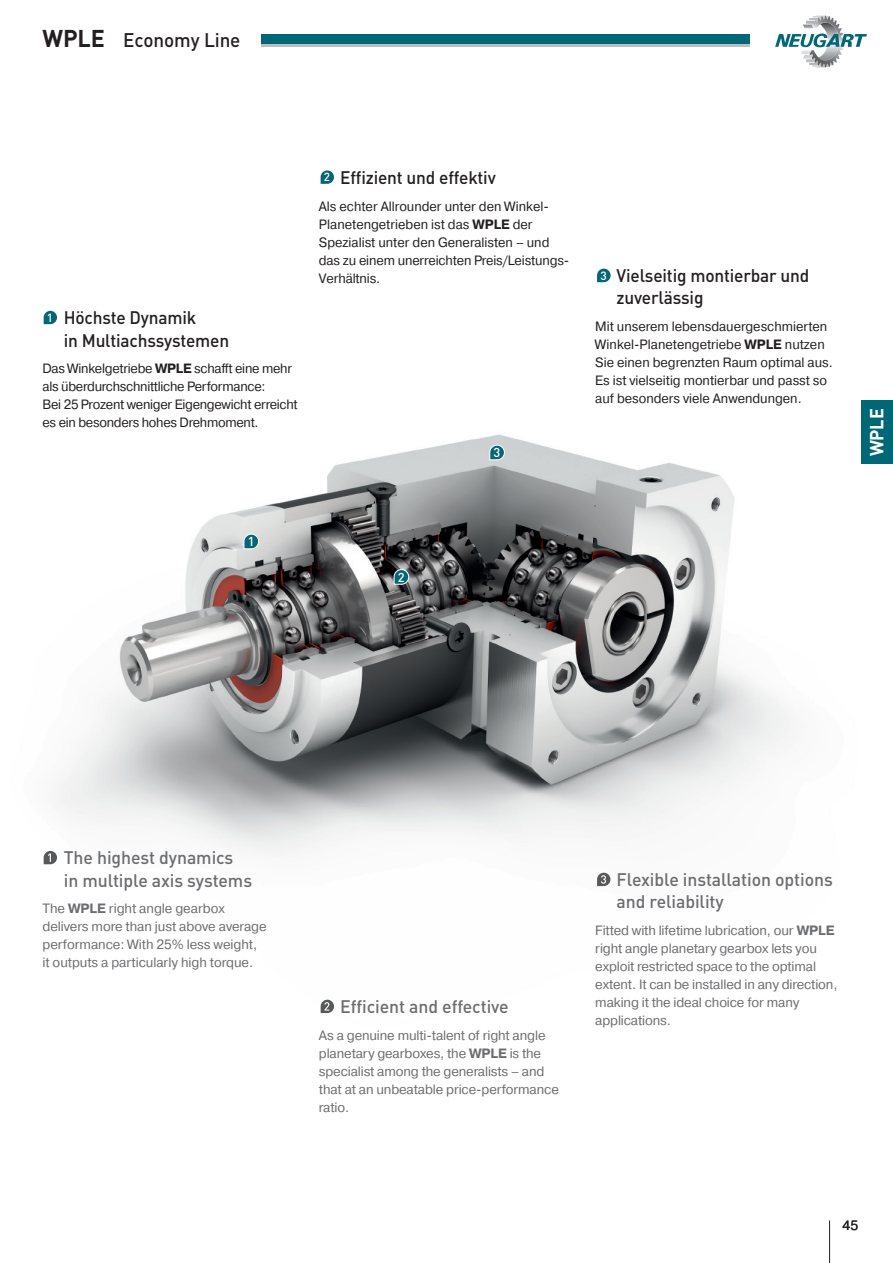
<style>
.page{position:relative;width:893px;height:1263px;background:#fff}
.page>*{position:absolute;margin:0;border:0;box-sizing:border-box;transform-origin:0 0}
.t1{font:500 19.5px "DIN Pro";letter-spacing:-.005em;color:#231f20}
.t2{font:700 18.75px "DIN Pro";color:#fff;scale:.96 1}
.t3{font:500 18px/22.5px "DIN Pro";letter-spacing:-.005em;color:#6c6d70}
.t4{font:500 18px/22.5px "DIN Pro";letter-spacing:-.01em;color:#231f20;scale:.96 1}
.t5{font:13.5px/18px "Pragmatica";letter-spacing:-.01em;color:#6c6d70}
.t6{font:13.5px/18px "Pragmatica";color:#231f20;scale:.96 1}
.t7{font:13.5px/18px "Pragmatica";letter-spacing:-.02em;color:#231f20;scale:.96 1}
.t8{font:13.5px "Pragmatica";color:#231f20}
.t9{font:500 12.9px "DIN Pro";color:#fff}
.t10{font:500 11.85px "DIN Pro";color:#fff}
.t11{font:500 11.7px "DIN Pro";color:#fff}
.s1{font-weight:700;font-size:24px}
.s2{font-weight:700}
</style>
<div class="page">
<img style="left:43px;top:434px;width:747px;height:580px">
<svg style="left:243px;top:533px;width:16px;height:16px"></svg>
<svg style="left:393px;top:569px;width:16px;height:16px"></svg>
<svg style="left:489px;top:444px;width:16px;height:16px"></svg>
<svg style="left:44px;top:851px;width:13px;height:13px"></svg>
<svg style="left:321px;top:1000px;width:13px;height:13px"></svg>
<svg style="left:597px;top:873px;width:13px;height:13px"></svg>
<svg style="left:44px;top:311px;width:13px;height:13px"></svg>
<svg style="left:321px;top:170px;width:13px;height:14px"></svg>
<svg style="left:597px;top:269px;width:14px;height:13px"></svg>
<hr style="left:829px;top:1220px;width:1px;height:43px;background:#231f20">
<svg style="left:775px;top:16px;width:92px;height:52px"></svg>
<div style="left:261px;top:34px;width:488px;height:11px;background:#006777"></div>
<hr style="left:261px;top:45px;width:488px;height:2px;background:#bcbdc0">
<div style="left:861px;top:401px;width:32px;height:63px;background:#006777"></div>
<h1 class="t1" style="left:43px;top:25px;width:200px"><span class="s1">WPLE</span> Economy Line</h1>
<h3 class="t4" style="left:64px;top:305px;width:174px">Höchste Dynamik<br>in Multiachssystemen</h3>
<p class="t7" style="left:43px;top:360px;width:267px">Das Winkelgetriebe <span class="s2">WPLE</span> schafft eine mehr als überdurchschnittliche Performance:<br>Bei 25 Prozent weniger Eigengewicht erreicht es ein besonders hohes Drehmoment.</p>
<p class="t11" style="left:47px;top:308px;width:8px">1</p>
<h3 class="t4" style="left:340px;top:165px;width:164px">Effizient und effektiv</h3>
<p class="t6" style="left:319px;top:197px;width:262px">Als echter Allrounder unter den Winkel-Planetengetrieben ist das <span class="s2">WPLE</span> der Spezialist unter den Generalisten – und das zu einem unerreichten Preis/Leistungs-Verhältnis.</p>
<p class="t11" style="left:324px;top:168px;width:8px">2</p>
<p class="t9" style="left:493px;top:442px;width:8px">3</p>
<h3 class="t4" style="left:617px;top:263px;width:202px">Vielseitig montierbar und zuverlässig</h3>
<p class="t6" style="left:595px;top:318px;width:249px">Mit unserem lebensdauergeschmierten Winkel-Planetengetriebe <span class="s2">WPLE</span> nutzen Sie einen begrenzten Raum optimal aus.<br>Es ist vielseitig montierbar und passt so auf besonders viele Anwendungen.</p>
<p class="t10" style="left:600px;top:266px;width:8px">3</p>
<p class="t9" style="left:248px;top:531px;width:8px">1</p>
<p class="t9" style="left:398px;top:567px;width:8px">2</p>
<h2 class="t2" style="left:862px;top:456px;width:51px;rotate:-90deg">WPLE</h2>
<h3 class="t3" style="left:64px;top:845px;width:190px">The highest dynamics in multiple axis systems</h3>
<p class="t5" style="left:43px;top:900px;width:226px">The <span class="s2">WPLE</span> right angle gearbox delivers more than just above average performance: With 25% less weight, it outputs a particularly high torque.</p>
<h3 class="t3" style="left:340px;top:994px;width:170px">Efficient and effective</h3>
<p class="t5" style="left:319px;top:1027px;width:241px">As a genuine multi-talent of right angle planetary gearboxes, the <span class="s2">WPLE</span> is the specialist among the generalists – and that at an unbeatable price-performance ratio.</p>
<h3 class="t3" style="left:617px;top:867px;width:218px">Flexible installation options and reliability</h3>
<p class="t5" style="left:595px;top:922px;width:244px">Fitted with lifetime lubrication, our <span class="s2">WPLE </span>right angle planetary gearbox lets you exploit restricted space to the optimal extent. It can be installed in any direction, making it the ideal choice for many applications.</p>
<p class="t8" style="left:842px;top:1217px;width:17px">45</p>
</div>
